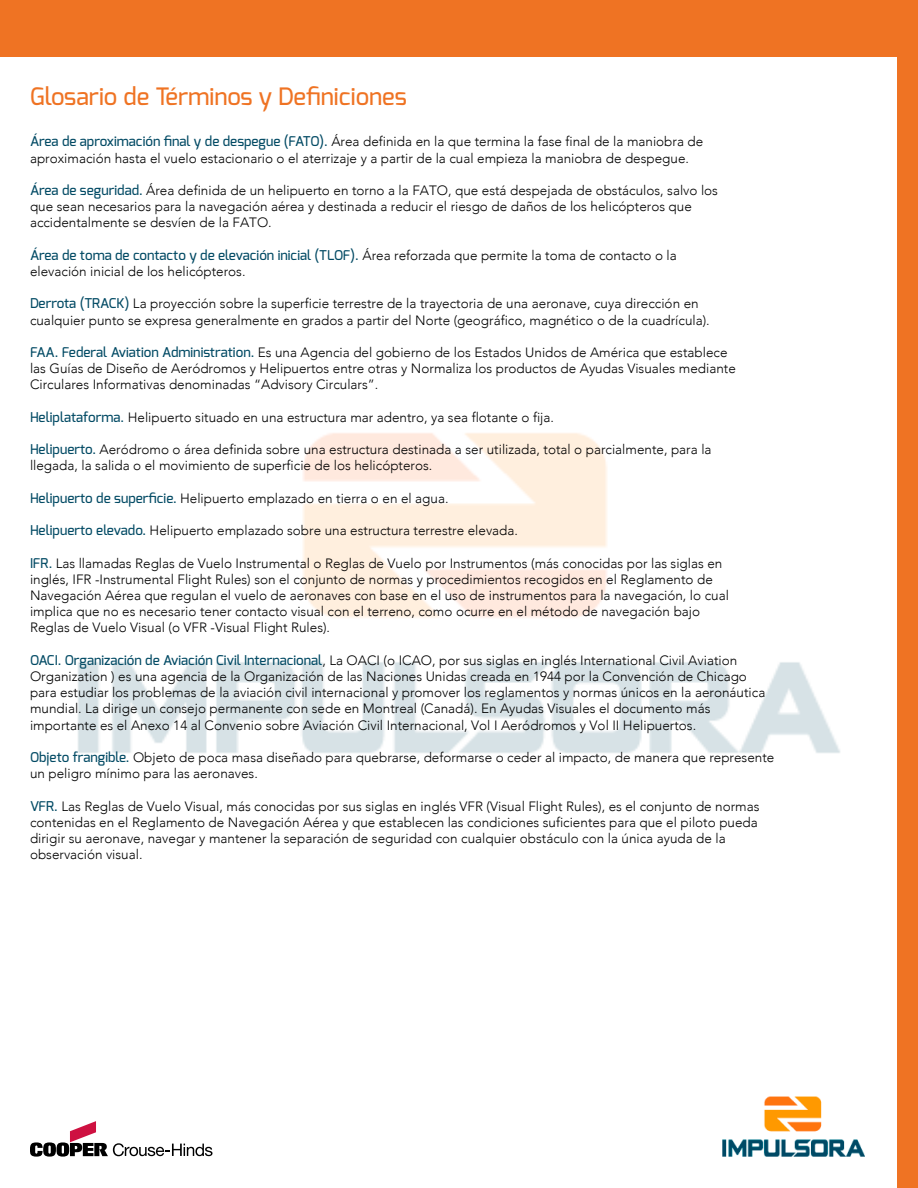
<style>
.page{position:relative;width:918px;height:1188px;background:#fff}
.page>*{position:absolute;margin:0;border:0;box-sizing:border-box;transform-origin:0 0}
.t1{font:500 24px "Exo";color:#ef7323}
.t2{font:300 13.5px/16.2px "Avenir";color:#000}
.t3{font:500 13.5px "Exo";color:#024a64}
.s1{font-family:"Exo";font-weight:500;color:#024a64}
.s2{font-family:"Avenir";font-weight:300;color:#000}
</style>
<div class="page">
<img style="left:78px;top:433px;width:762px;height:320px">
<div style="left:897px;top:0;width:21px;height:1188px;background:#ef7323"></div>
<div style="left:0;top:0;width:914px;height:57px;background:#ef7323"></div>
<svg style="left:30px;top:1121px;width:183px;height:36px"></svg>
<img style="left:722px;top:1097px;width:143px;height:60px">
<h1 class="t1" style="left:30px;top:81px;width:378px">Glosario de Términos y Definiciones</h1>
<p class="t2" style="left:30px;top:134px;width:675px"><span class="s1">Área de aproximación final y de despegue (FATO).</span> Área definida en la que termina la fase final de la maniobra de aproximación hasta el vuelo estacionario o el aterrizaje y a partir de la cual empieza la maniobra de despegue.</p>
<p class="t2" style="left:30px;top:182px;width:690px"><span class="s1">Área de seguridad.</span> Área definida de un helipuerto en torno a la FATO, que está despejada de obstáculos, salvo los que sean necesarios para la navegación aérea y destinada a reducir el riesgo de daños de los helicópteros que accidentalmente se desvíen de la FATO.</p>
<p class="t3" style="left:30px;top:246px;width:648px">Área de toma de contacto y de elevación inicial (TLOF). <span class="s2">Área reforzada que permite la toma de contacto o la</span></p>
<p class="t2" style="left:30px;top:263px;width:217px">elevación inicial de los helicópteros.</p>
<p class="t2" style="left:30px;top:296px;width:681px"><span class="s1">Derrota (TRACK)</span> La proyección sobre la superficie terrestre de la trayectoria de una aeronave, cuya dirección en cualquier punto se expresa generalmente en grados a partir del Norte (geográfico, magnético o de la cuadrícula).</p>
<p class="t2" style="left:30px;top:344px;width:707px"><span class="s1">FAA. Federal Aviation Administration.</span> Es una Agencia del gobierno de los Estados Unidos de América que establece las Guías de Diseño de Aeródromos y Helipuertos entre otras y Normaliza los productos de Ayudas Visuales mediante<br>Circulares Informativas denominadas “Advisory Circulars”.</p>
<p class="t2" style="left:30px;top:409px;width:526px"><span class="s1">Heliplataforma.</span> Helipuerto situado en una estructura mar adentro, ya sea flotante o fija.</p>
<p class="t2" style="left:30px;top:442px;width:683px"><span class="s1">Helipuerto.</span> Aeródromo o área definida sobre una estructura destinada a ser utilizada, total o parcialmente, para la llegada, la salida o el movimiento de superficie de los helicópteros.</p>
<p class="t2" style="left:30px;top:490px;width:420px"><span class="s1">Helipuerto de superficie.</span> Helipuerto emplazado en tierra o en el agua.</p>
<p class="t2" style="left:30px;top:523px;width:490px"><span class="s1">Helipuerto elevado.</span> Helipuerto emplazado sobre una estructura terrestre elevada.</p>
<p class="t2" style="left:30px;top:555px;width:700px"><span class="s1">IFR.</span> Las llamadas Reglas de Vuelo Instrumental o Reglas de Vuelo por Instrumentos (más conocidas por las siglas en inglés, IFR -Instrumental Flight Rules) son el conjunto de normas y procedimientos recogidos en el Reglamento de Navegación Aérea que regulan el vuelo de aeronaves con base en el uso de instrumentos para la navegación, lo cual implica que no es necesario tener contacto visual con el terreno, como ocurre en el método de navegación bajo Reglas de Vuelo Visual (o VFR -Visual Flight Rules).</p>
<p class="t2" style="left:30px;top:652px;width:737px"><span class="s1">OACI. Organización de Aviación Civil Internacional</span>, La OACI (o ICAO, por sus siglas en inglés International Civil Aviation Organization ) es una agencia de la Organización de las Naciones Unidas creada en 1944 por la Convención de Chicago para estudiar los problemas de la aviación civil internacional y promover los reglamentos y normas únicos en la aeronáutica mundial. La dirige un consejo permanente con sede en Montreal (Canadá). En Ayudas Visuales el documento más importante es el Anexo 14 al Convenio sobre Aviación Civil Internacional, Vol I Aeródromos y Vol II Helipuertos.</p>
<p class="t2" style="left:30px;top:749px;width:746px"><span class="s1">Objeto frangible.</span> Objeto de poca masa diseñado para quebrarse, deformarse o ceder al impacto, de manera que represente un peligro mínimo para las aeronaves.</p>
<p class="t2" style="left:30px;top:798px;width:731px"><span class="s1">VFR.</span> Las Reglas de Vuelo Visual, más conocidas por sus siglas en inglés VFR (Visual Flight Rules), es el conjunto de normas contenidas en el Reglamento de Navegación Aérea y que establecen las condiciones suficientes para que el piloto pueda dirigir su aeronave, navegar y mantener la separación de seguridad con cualquier obstáculo con la única ayuda de la observación visual.</p>
</div>
